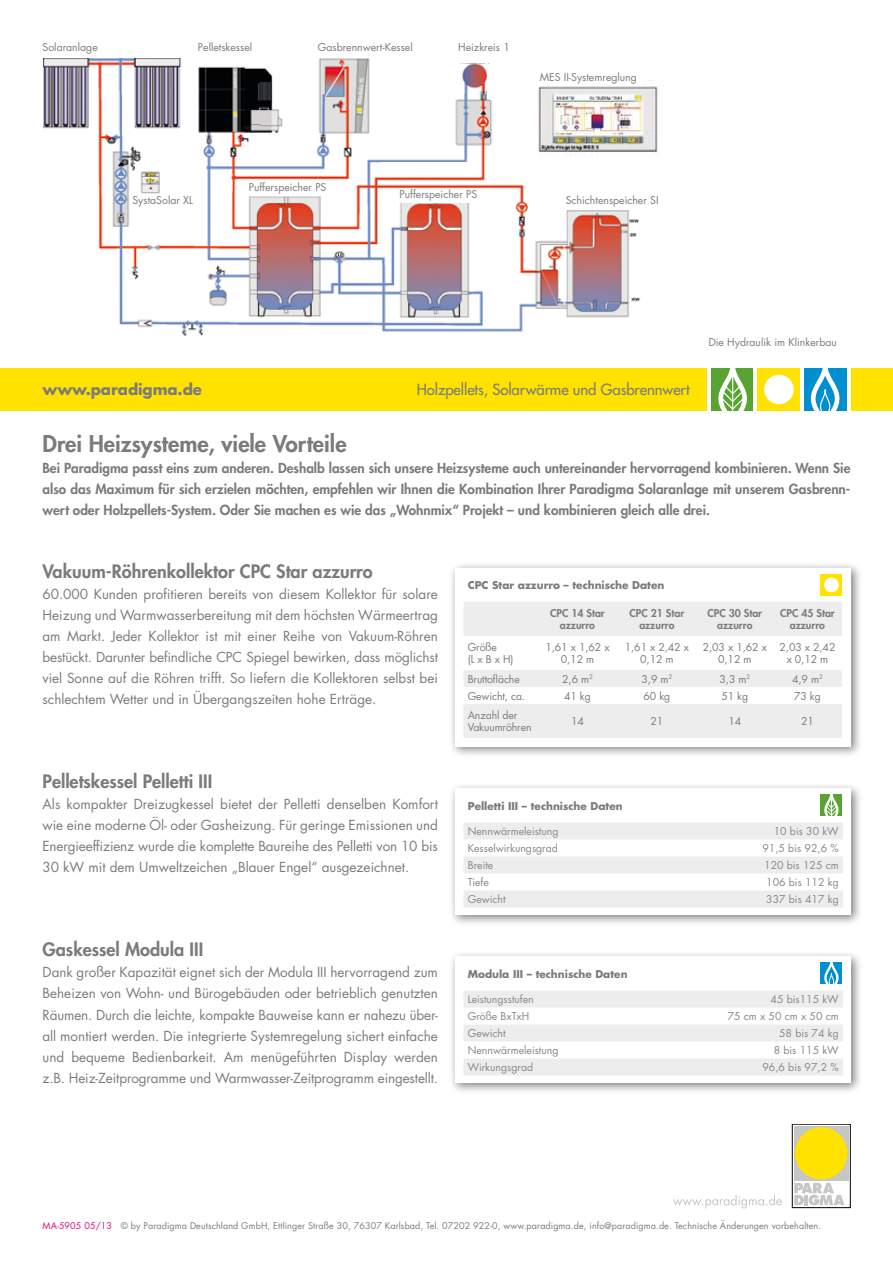
<style>
.page{position:relative;width:893px;height:1263px;background:#fff}
.page>*{position:absolute;margin:0;border:0;box-sizing:border-box;transform-origin:0 0}
.t1{font:800 22.5px "Futura";color:#7c7b7b}
.t2{font:800 18px "Futura";color:#7c7b7b}
.t3{font:15px "Futura";letter-spacing:-.005em;color:#7c7b7b}
.t4{font:700 15px "Futura";letter-spacing:-.005em;color:#7c7b7b}
.t5{font:13.5px/21px "Futura";color:#7c7b7b;text-align:justify}
.t6{font:800 13.5px/21px "Futura";color:#7c7b7b;text-align:justify}
.t7{font:10.5px/12.6px "Futura";color:#7c7b7b;text-align:center}
.t8{font:10.5px "Futura";color:#878787}
.t9{font:700 10.5px "Futura";color:#7c7b7b}
.t10{font:800 10.5px/12.6px "Futura";color:#7c7b7b;text-align:center}
.t11{font:9px "Futura";letter-spacing:.01em;color:#7c7b7b}
.s1{color:#e6007d}
</style>
<div class="page">
<div style="left:449px;top:562px;width:414px;height:196px;background:#000;opacity:.5"></div>
<div style="left:455px;top:568px;width:395px;height:178px;background:#fff"></div>
<div style="left:449px;top:782px;width:414px;height:145px;background:#000;opacity:.5"></div>
<div style="left:455px;top:788px;width:395px;height:126px;background:#fff"></div>
<div style="left:449px;top:950px;width:414px;height:145px;background:#000;opacity:.5"></div>
<div style="left:455px;top:956px;width:395px;height:126px;background:#fff"></div>
<div style="left:464px;top:823px;width:379px;height:16px;background:#ededed"></div>
<svg style="left:464px;top:857px;width:379px;height:50px"></svg>
<svg style="left:464px;top:1025px;width:379px;height:50px"></svg>
<svg style="left:464px;top:602px;width:378px;height:136px;fill:#ededed"></svg>
<img style="left:43px;top:58px;width:598px;height:278px">
<img style="left:523px;top:80px;width:135px;height:85px">
<div style="left:458px;top:43px;width:103px;height:20px;background:#fff"></div>
<div style="left:566px;top:196px;width:103px;height:14px;background:#fff"></div>
<div style="left:537px;top:171px;width:98px;height:7px;background:#fff"></div>
<div style="left:380px;top:163px;width:85px;height:13px;background:#fff"></div>
<div style="left:132px;top:196px;width:64px;height:16px;background:#fff"></div>
<div style="left:249px;top:183px;width:85px;height:13px;background:#fff"></div>
<div style="left:399px;top:190px;width:86px;height:13px;background:#fff"></div>
<svg style="left:794px;top:1180px;width:54px;height:26px"></svg>
<div style="left:792px;top:1124px;width:58px;height:84px;border:1px solid #000"></div>
<div style="left:794px;top:1126px;width:54px;height:54px;background:#c6c6c6"></div>
<div style="left:795px;top:1127px;width:52px;height:52px;background:#ffe200;border-radius:50%"></div>
<svg style="left:794px;top:1183px;width:51px;height:22px"></svg>
<svg style="left:673px;top:1195px;width:109px;height:13px"></svg>
<div style="left:0;top:368px;width:893px;height:42px;background:#ffe200"></div>
<div style="left:707px;top:364px;width:51px;height:51px;background:#fff"></div>
<svg style="left:711px;top:368px;width:42px;height:43px"></svg>
<svg style="left:757px;top:368px;width:43px;height:43px"></svg>
<div style="left:758px;top:368px;width:42px;height:42px;background:#ffe200"></div>
<div style="left:764px;top:375px;width:30px;height:29px;background:#fff;border-radius:50%"></div>
<div style="left:800px;top:364px;width:50px;height:51px;background:#fff"></div>
<svg style="left:804px;top:368px;width:42px;height:43px"></svg>
<svg style="left:820px;top:794px;width:22px;height:22px"></svg>
<svg style="left:821px;top:795px;width:21px;height:21px"></svg>
<svg style="left:820px;top:574px;width:22px;height:22px"></svg>
<div style="left:821px;top:574px;width:21px;height:21px;background:#ffe200"></div>
<div style="left:824px;top:578px;width:15px;height:14px;background:#fff;border-radius:50%"></div>
<svg style="left:464px;top:962px;width:379px;height:45px"></svg>
<p class="t7" style="left:43px;top:40px;width:57px">Solaranlage</p>
<p class="t7" style="left:198px;top:40px;width:56px">Pelletskessel</p>
<p class="t7" style="left:318px;top:40px;width:96px">Gasbrennwert-Kessel</p>
<p class="t7" style="left:458px;top:40px;width:53px">Heizkreis 1</p>
<p class="t7" style="left:540px;top:71px;width:99px">MES II-Systemreglung</p>
<p class="t7" style="left:249px;top:181px;width:79px">Pufferspeicher PS</p>
<p class="t7" style="left:399px;top:188px;width:79px">Pufferspeicher PS</p>
<p class="t7" style="left:132px;top:194px;width:62px">SystaSolar XL</p>
<p class="t7" style="left:566px;top:193px;width:94px">Schichtenspeicher SI</p>
<p class="t4" style="left:43px;top:379px;width:161px">www.paradigma.de</p>
<p class="t3" style="left:417px;top:380px;width:274px">Holzpellets, Solarwärme und Gasbrennwert</p>
<p class="t7" style="left:709px;top:336px;width:130px">Die Hydraulik im Klinkerbau</p>
<h1 class="t1" style="left:43px;top:429px;width:306px">Drei Heizsysteme, viele Vorteile</h1>
<p class="t6" style="left:43px;top:458px;width:809px">Bei Paradigma passt eins zum anderen. Deshalb lassen sich unsere Heizsysteme auch untereinander hervorragend kombinieren. Wenn Sie also das Maximum für sich erzielen möchten, empfehlen wir Ihnen die Kombination Ihrer Paradigma Solaranlage mit unserem Gasbrenn&shy;wert oder Holzpellets-System. Oder Sie machen es wie das „Wohnmix“ Projekt – und kombinieren gleich alle drei.</p>
<h2 class="t2" style="left:43px;top:560px;width:332px">Vakuum-Röhrenkollektor CPC Star azzurro</h2>
<p class="t5" style="left:43px;top:584px;width:397px">60.000 Kunden profitieren bereits von diesem Kollektor für solare Heizung und Warmwasserbereitung mit dem höchsten Wärmeertrag am Markt. Jeder Kollektor ist mit einer Reihe von Vakuum-Röhren bestückt. Darunter befindliche CPC Spiegel bewirken, dass möglichst viel Sonne auf die Röhren trifft. So liefern die Kollektoren selbst bei schlechtem Wetter und in Übergangszeiten hohe Erträge.</p>
<h2 class="t2" style="left:43px;top:770px;width:171px">Pelletskessel Pelletti III</h2>
<p class="t5" style="left:43px;top:794px;width:397px">Als kompakter Dreizugkessel bietet der Pelletti denselben Komfort wie eine moderne Öl- oder Gasheizung. Für geringe Emissionen und Energieeffizienz wurde die komplette Baureihe des Pelletti von 10 bis 30 kW mit dem Umweltzeichen „Blauer Engel“ ausgezeichnet.</p>
<h2 class="t2" style="left:43px;top:938px;width:162px">Gaskessel Modula III</h2>
<p class="t5" style="left:43px;top:962px;width:397px">Dank großer Kapazität eignet sich der Modula III hervorragend zum Beheizen von Wohn- und Bürogebäuden oder betrieblich genutzten Räumen. Durch die leichte, kompakte Bauweise kann er nahezu über&shy;all montiert werden. Die integrierte Systemregelung sichert einfache und bequeme Bedienbarkeit. Am menügeführten Display werden z.B. Heiz-Zeitprogramme und Warmwasser-Zeitprogramm eingestellt.</p>
<p class="t9" style="left:468px;top:578px;width:198px">CPC Star azzurro – technische Daten</p>
<p class="t10" style="left:550px;top:606px;width:56px">CPC 14 Star azzurro</p>
<p class="t10" style="left:630px;top:606px;width:56px">CPC 21 Star azzurro</p>
<p class="t10" style="left:708px;top:606px;width:56px">CPC 30 Star azzurro</p>
<p class="t10" style="left:780px;top:606px;width:56px">CPC 45 Star azzurro</p>
<p class="t7" style="left:468px;top:640px;width:47px;text-align:left">Größe<br>(L x B x H)</p>
<p class="t7" style="left:545px;top:640px;width:66px">1,61 x 1,62 x<br>0,12 m</p>
<p class="t7" style="left:625px;top:640px;width:66px">1,61 x 2,42 x<br>0,12 m</p>
<p class="t7" style="left:703px;top:640px;width:66px">2,03 x 1,62 x<br>0,12 m</p>
<p class="t7" style="left:779px;top:640px;width:57px">2,03 x 2,42 x 0,12 m</p>
<p class="t7" style="left:468px;top:672px;width:54px">Bruttofläche</p>
<p class="t7" style="left:562px;top:672px;width:32px">2,6 m<sup>2</sup></p>
<p class="t7" style="left:641px;top:672px;width:32px">3,9 m<sup>2</sup></p>
<p class="t7" style="left:719px;top:672px;width:32px">3,3 m<sup>2</sup></p>
<p class="t7" style="left:792px;top:672px;width:32px">4,9 m<sup>2</sup></p>
<p class="t7" style="left:468px;top:689px;width:59px">Gewicht, ca.</p>
<p class="t7" style="left:564px;top:689px;width:28px">41 kg</p>
<p class="t7" style="left:643px;top:689px;width:28px">60 kg</p>
<p class="t7" style="left:721px;top:689px;width:28px">51 kg</p>
<p class="t7" style="left:794px;top:689px;width:28px">73 kg</p>
<p class="t7" style="left:468px;top:708px;width:65px;text-align:left">Anzahl der<br>Vakuumröhren</p>
<p class="t7" style="left:571px;top:715px;width:14px">14</p>
<p class="t7" style="left:650px;top:715px;width:14px">21</p>
<p class="t7" style="left:728px;top:715px;width:14px">14</p>
<p class="t7" style="left:801px;top:715px;width:14px">21</p>
<p class="t9" style="left:468px;top:798px;width:156px">Pelletti III – technische Daten</p>
<p class="t8" style="left:468px;top:824px;width:92px">Nennwärmeleistung</p>
<p class="t8" style="left:774px;top:824px;width:66px">10 bis 30 kW</p>
<p class="t8" style="left:468px;top:841px;width:92px">Kesselwirkungsgrad</p>
<p class="t8" style="left:762px;top:841px;width:78px">91,5 bis 92,6 %</p>
<p class="t8" style="left:468px;top:858px;width:27px">Breite</p>
<p class="t8" style="left:764px;top:858px;width:76px">120 bis 125 cm</p>
<p class="t8" style="left:468px;top:875px;width:23px">Tiefe</p>
<p class="t8" style="left:766px;top:875px;width:74px">106 bis 112 kg</p>
<p class="t8" style="left:468px;top:892px;width:39px">Gewicht</p>
<p class="t8" style="left:766px;top:892px;width:74px">337 bis 417 kg</p>
<p class="t9" style="left:468px;top:966px;width:161px">Modula III – technische Daten</p>
<p class="t8" style="left:468px;top:992px;width:68px">Leistungsstufen</p>
<p class="t8" style="left:771px;top:992px;width:70px">45 bis115 kW</p>
<p class="t8" style="left:468px;top:1009px;width:63px">Größe BxTxH</p>
<p class="t8" style="left:728px;top:1009px;width:113px">75 cm x 50 cm x 50 cm</p>
<p class="t8" style="left:468px;top:1026px;width:39px">Gewicht</p>
<p class="t8" style="left:779px;top:1026px;width:61px">58 bis 74 kg</p>
<p class="t8" style="left:468px;top:1043px;width:92px">Nennwärmeleistung</p>
<p class="t8" style="left:774px;top:1043px;width:66px">8 bis 115 kW</p>
<p class="t8" style="left:468px;top:1060px;width:67px">Wirkungsgrad</p>
<p class="t8" style="left:762px;top:1060px;width:78px">96,6 bis 97,2 %</p>
<p class="t11" style="left:43px;top:1220px;width:780px"><span class="s1">MA-5905 05/13</span> © by Paradigma Deutschland GmbH, Ettlinger Straße 30, 76307 Karlsbad, Tel. 07202 922-0, www.paradigma.de, info@paradigma.de. Technische Änderungen vorbehalten.</p>
</div>
